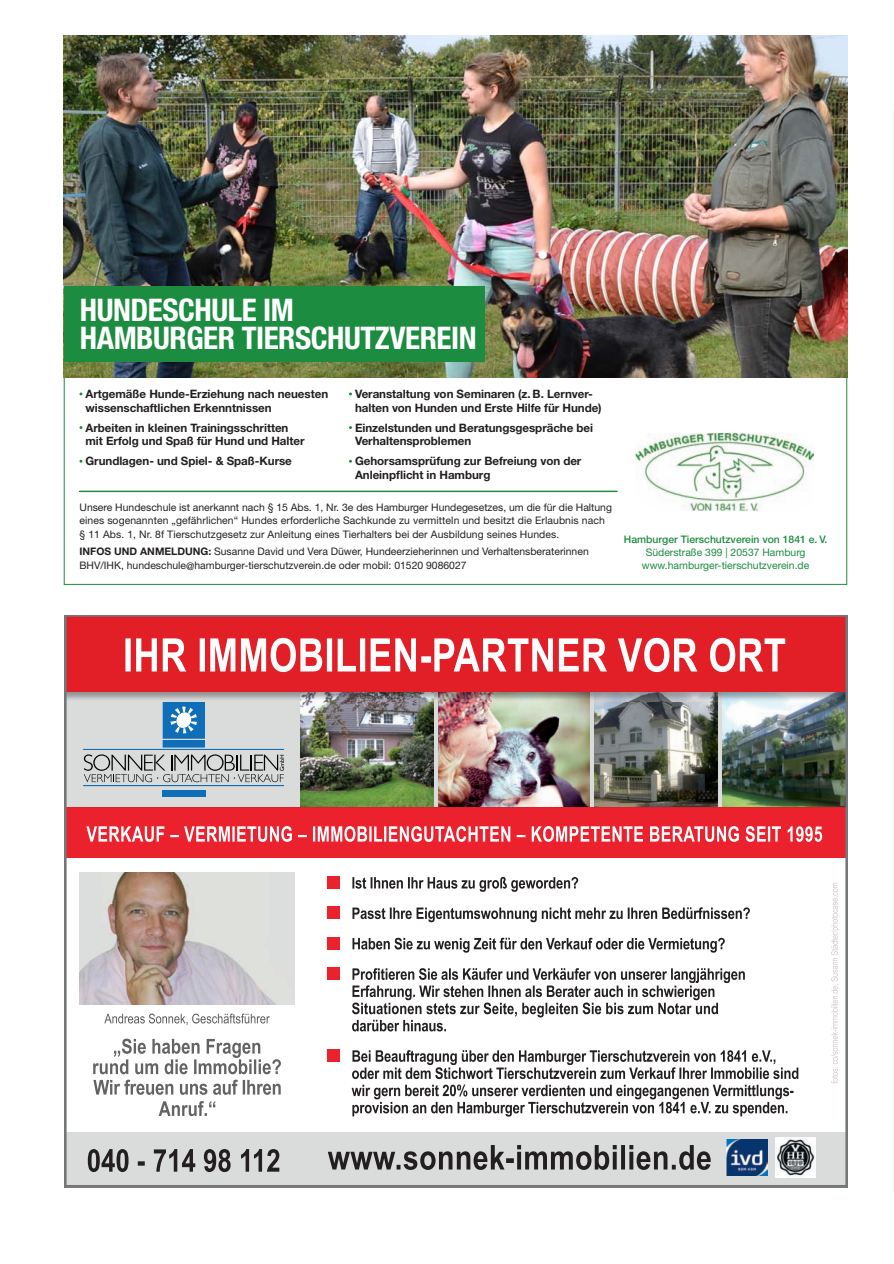
<style>
.page{position:relative;width:894px;height:1264px;background:#fff}
.page>*{position:absolute;margin:0;border:0;box-sizing:border-box;transform-origin:0 0}
.t1{font:700 condensed 31.2px/28.2px "Helvetica Neue LT";letter-spacing:-.015em;color:#fff}
.t2{font:700 11.55px/13.6px "Helvetica Neue LT";letter-spacing:-.005em;color:#231f20}
.t3{font:10.35px/13.4px "Helvetica Neue LT";color:#231f20}
.t4{font:10.35px/12.6px "Helvetica Neue LT";color:#1b8c40;text-align:center}
.t5{font:500 10.35px "Helvetica Neue LT";color:#1b8c40}
.s1{font-weight:700}
</style>
<div class="page">
<img style="left:63px;top:35px;width:831px;height:1157px">
<h1 class="t1" style="left:80px;top:298px;width:398px">HUNDESCHULE IM<br>HAMBURGER TIERSCHUTZVEREIN</h1>
<p class="t2" style="left:355px;top:388px;width:248px">Veranstaltung von Seminaren (z. B. Lernver&shy;halten von Hunden und Erste Hilfe für Hunde)</p>
<p class="t2" style="left:355px;top:422px;width:239px">Einzelstunden und Beratungsgespräche bei<br>Verhaltensproblemen</p>
<p class="t2" style="left:355px;top:455px;width:228px">Gehorsamsprüfung zur Befreiung von der<br>Anleinpflicht in Hamburg</p>
<p class="t3" style="left:79px;top:502px;width:534px">Unsere Hundeschule ist anerkannt nach § 15 Abs. 1, Nr. 3e des Hamburger Hundegesetzes, um die für die Haltung eines sogenannten „gefährlichen“ Hundes erforderliche Sachkunde zu vermitteln und besitzt die Erlaubnis nach § 11 Abs. 1, Nr. 8f Tierschutzgesetz zur Anleitung eines Tierhalters bei der Ausbildung seines Hundes.</p>
<p class="t3" style="left:79px;top:546px;width:511px"><span class="s1">INFOS UND ANMELDUNG:</span> Susanne David und Vera Düwer, Hundeerzieherinnen und Verhaltensberaterinnen<br>BHV/IHK, hundeschule@hamburger-tierschutzverein.de oder mobil: 01520 9086027</p>
<p class="t2" style="left:86px;top:388px;width:244px">Artgemäße Hunde-Erziehung nach neuesten wissenschaftlichen Erkenntnissen</p>
<p class="t2" style="left:86px;top:422px;width:220px">Arbeiten in kleinen Trainingsschritten mit Erfolg und Spaß für Hund und Halter</p>
<p class="t2" style="left:86px;top:455px;width:208px">Grundlagen- und Spiel- &amp; Spaß-Kurse</p>
<p class="t5" style="left:624px;top:536px;width:205px">Hamburger Tierschutzverein von 1841 e. V.</p>
<p class="t4" style="left:642px;top:547px;width:169px">Süderstraße 399 | 20537 Hamburg www.hamburger-tierschutzverein.de</p>
</div>
